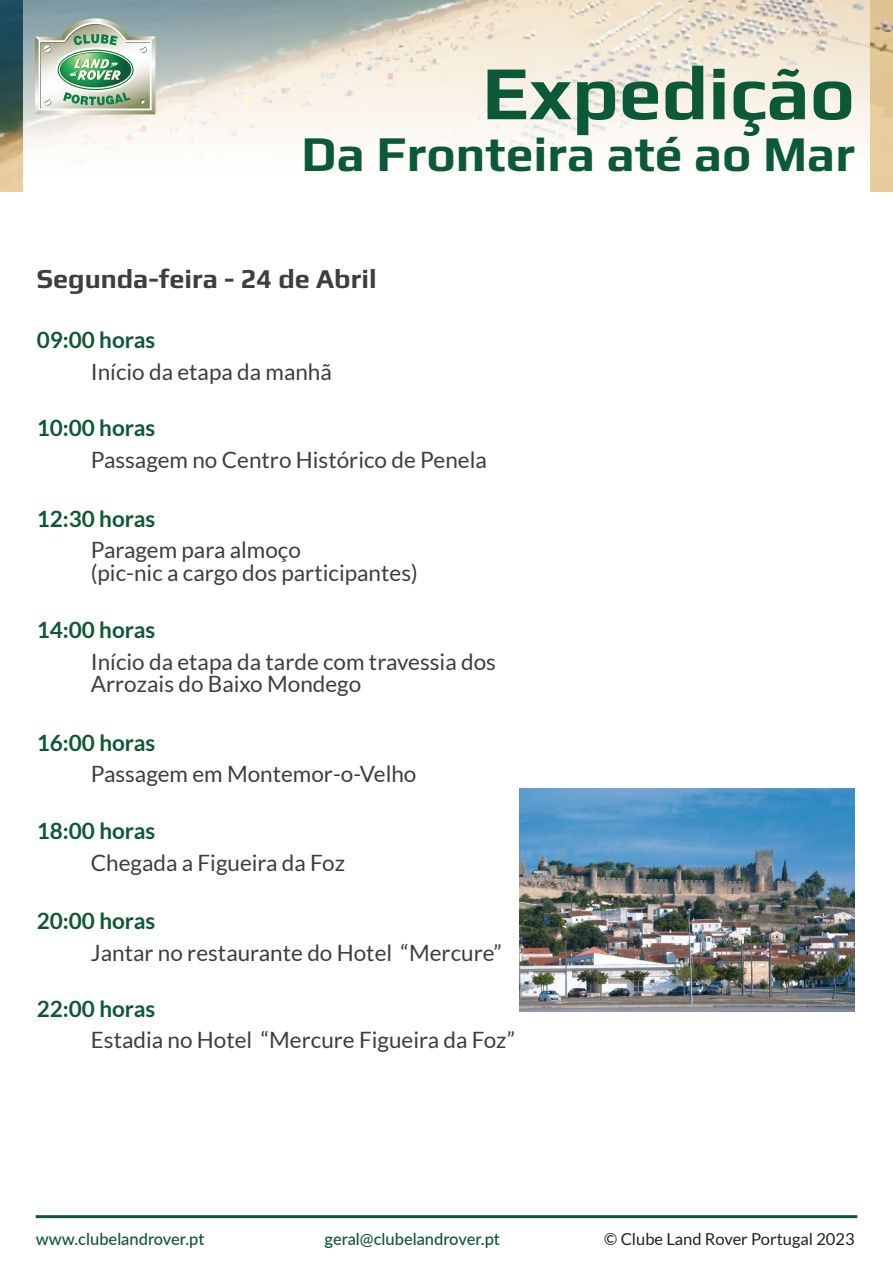
<style>
.page{position:relative;width:893px;height:1263px;background:#fff}
.page>*{position:absolute;margin:0;border:0;box-sizing:border-box;transform-origin:0 0}
.t1{font:700 76.5px "Play";color:#0b5937}
.t2{font:700 49.65px "Play";color:#0b5937}
.t3{font:700 27px "Play";color:#3e3e3f}
.t4{font:22.5px/22.5px "Lato";color:#3e3e3f}
.t5{font:700 22.5px "Lato";color:#0e5836}
.t6{font:500 16.5px "Lato";color:#0e5836}
.t7{font:16.5px "Lato";color:#231f20}
</style>
<div class="page">
<img style="left:0;top:0;width:893px;height:192px">
<svg style="left:23px;top:0;width:847px;height:192px"></svg>
<img style="left:520px;top:788px;width:335px;height:223px">
<svg style="left:35px;top:18px;width:120px;height:96px"></svg>
<hr style="left:36px;top:1215px;width:821px;height:3px;background:#0e5836">
<h1 class="t1" style="left:482px;top:39px;width:374px">Expedição</h1>
<h2 class="t2" style="left:302px;top:118px;width:555px">Da Fronteira até ao Mar</h2>
<p class="t3" style="left:37px;top:260px;width:341px">Segunda-feira - 24 de Abril</p>
<p class="t5" style="left:37px;top:327px;width:120px">09:00 horas</p>
<p class="t4" style="left:91px;top:360px;width:243px">Início da etapa da manhã</p>
<p class="t5" style="left:37px;top:415px;width:120px">10:00 horas</p>
<p class="t4" style="left:91px;top:448px;width:398px">Passagem no Centro Histórico de Penela</p>
<p class="t5" style="left:37px;top:506px;width:120px">12:30 horas</p>
<p class="t4" style="left:91px;top:539px;width:328px">Paragem para almoço<br>(pic-nic a cargo dos participantes)</p>
<p class="t5" style="left:37px;top:617px;width:120px">14:00 horas</p>
<p class="t4" style="left:91px;top:650px;width:407px">Início da etapa da tarde com travessia dos<br>Arrozais do Baixo Mondego</p>
<p class="t5" style="left:37px;top:730px;width:120px">16:00 horas</p>
<p class="t4" style="left:91px;top:763px;width:327px">Passagem em Montemor-o-Velho</p>
<p class="t5" style="left:37px;top:818px;width:120px">18:00 horas</p>
<p class="t4" style="left:91px;top:851px;width:256px">Chegada a Figueira da Foz</p>
<p class="t5" style="left:37px;top:908px;width:120px">20:00 horas</p>
<p class="t4" style="left:91px;top:941px;width:412px">Jantar no restaurante do Hotel “Mercure”</p>
<p class="t5" style="left:37px;top:996px;width:120px">22:00 horas</p>
<p class="t4" style="left:91px;top:1029px;width:426px">Estadia no Hotel “Mercure Figueira da Foz”</p>
<p class="t6" style="left:36px;top:1226px;width:170px">www.clubelandrover.pt</p>
<p class="t6" style="left:325px;top:1226px;width:177px">geral@clubelandrover.pt</p>
<p class="t7" style="left:604px;top:1229px;width:252px">© Clube Land Rover Portugal 2023</p>
</div>
